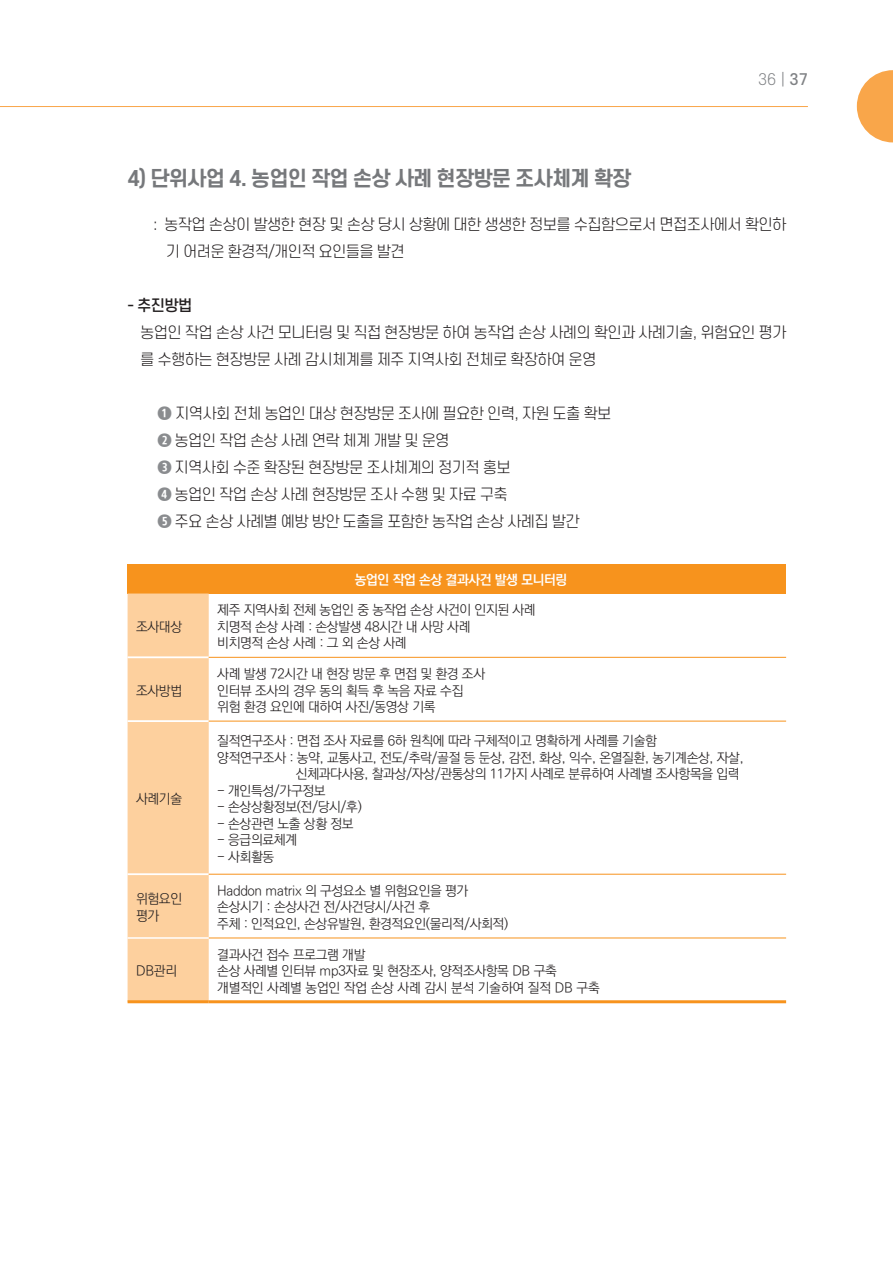
<style>
.page{position:relative;width:893px;height:1263px;background:#fff}
.page>*{position:absolute;margin:0;border:0;box-sizing:border-box;transform-origin:0 0}
.Jeju_가__1{font:700 20.25px "S Core Dream 6";letter-spacing:-.05em;color:#76787b}
.Jeju_본문{font:300 15px/27px "S Core Dream 3";letter-spacing:-.05em;color:#231f20}
.t1{font:300 15px "S Core Dream 3";color:#808285}
.Jeju_본문-2{font:500 15px "S Core Dream 5";color:#231f20}
.Jeju_도표_본문{font:300 13.5px "Ko Pub Dotum";letter-spacing:-.025em;color:#231f20}
.Jeju_도표_본문-2{font:700 13.5px "Ko Pub Dotum";letter-spacing:-.025em;color:#fff}
.s1{font-family:"S Core Dream 5";font-weight:500}
.s2{color:#8a8c8f}
</style>
<div class="page">
<hr style="left:0;top:106px;width:808px;height:1px;background:#f9a64a">
<svg style="left:857px;top:70px;width:36px;height:72px"></svg>
<div style="left:128px;top:564px;width:658px;height:29px;background:#f7931d"></div>
<div style="left:128px;top:593px;width:81px;height:407px;background:#fdd09e"></div>
<hr style="left:128px;top:656px;width:81px;height:2px;background:#fff">
<hr style="left:128px;top:720px;width:81px;height:2px;background:#fff">
<hr style="left:128px;top:873px;width:81px;height:2px;background:#fff">
<hr style="left:209px;top:657px;width:577px;height:1px;background:#f7931d">
<hr style="left:209px;top:721px;width:577px;height:1px;background:#f7931d">
<hr style="left:209px;top:874px;width:577px;height:1px;background:#f7931d">
<hr style="left:209px;top:937px;width:577px;height:1px;background:#f7931d">
<hr style="left:128px;top:1000px;width:81px;height:3px;background:#f7931d">
<hr style="left:209px;top:1000px;width:577px;height:3px;background:#f7931d">
<hr style="left:128px;top:937px;width:81px;height:2px;background:#fff">
<p class="t1" style="left:758px;top:69px;width:51px">36 | <span class="s1">37</span></p>
<p class="Jeju_가__1" style="left:128px;top:164px;width:506px">4) 단위사업 4. 농업인 작업 손상 사례 현장방문 조사체계 확장</p>
<p class="Jeju_본문" style="left:166px;top:210px;width:622px;text-indent:-13px">: 농작업 손상이 발생한 현장 및 손상 당시 상황에 대한 생생한 정보를 수집함으로서 면접조사에서 확인하 기 어려운 환경적/개인적 요인들을 발견</p>
<p class="Jeju_본문-2" style="left:128px;top:294px;width:66px">- 추진방법</p>
<p class="Jeju_본문" style="left:140px;top:318px;width:648px">농업인 작업 손상 사건 모니터링 및 직접 현장방문 하여 농작업 손상 사례의 확인과 사례기술, 위험요인 평가 를 수행하는 현장방문 사례 감시체계를 제주 지역사회 전체로 확장하여 운영</p>
<p class="Jeju_본문" style="left:157px;top:399px;width:456px"><span class="s2">❶</span> 지역사회 전체 농업인 대상 현장방문 조사에 필요한 인력, 자원 도출 확보</p>
<p class="Jeju_본문" style="left:157px;top:426px;width:294px"><span class="s2">❷</span> 농업인 작업 손상 사례 연락 체계 개발 및 운영</p>
<p class="Jeju_본문" style="left:157px;top:453px;width:355px"><span class="s2">❸</span> 지역사회 수준 확장된 현장방문 조사체계의 정기적 홍보</p>
<p class="Jeju_본문" style="left:157px;top:480px;width:352px"><span class="s2">❹</span> 농업인 작업 손상 사례 현장방문 조사 수행 및 자료 구축</p>
<p class="Jeju_본문" style="left:157px;top:507px;width:424px"><span class="s2">❺</span> 주요 손상 사례별 예방 방안 도출을 포함한 농작업 손상 사례집 발간</p>
<p class="Jeju_도표_본문" style="left:136px;top:620px;width:48px">조사대상</p>
<p class="Jeju_도표_본문" style="left:136px;top:684px;width:48px">조사방법</p>
<p class="Jeju_도표_본문" style="left:136px;top:792px;width:48px">사례기술</p>
<p class="Jeju_도표_본문" style="left:136px;top:892px;width:48px">위험요인</p>
<p class="Jeju_도표_본문" style="left:136px;top:909px;width:25px">평가</p>
<p class="Jeju_도표_본문" style="left:136px;top:964px;width:43px">DB관리</p>
<p class="Jeju_도표_본문-2" style="left:355px;top:573px;width:214px">농업인 작업 손상 결과사건 발생 모니터링</p>
<p class="Jeju_도표_본문" style="left:217px;top:603px;width:320px">제주 지역사회 전체 농업인 중 농작업 손상 사건이 인지된 사례</p>
<p class="Jeju_도표_본문" style="left:217px;top:620px;width:255px">치명적 손상 사례 : 손상발생 48시간 내 사망 사례</p>
<p class="Jeju_도표_본문" style="left:217px;top:636px;width:191px">비치명적 손상 사례 : 그 외 손상 사례</p>
<p class="Jeju_도표_본문" style="left:217px;top:667px;width:269px">사례 발생 72시간 내 현장 방문 후 면접 및 환경 조사</p>
<p class="Jeju_도표_본문" style="left:217px;top:684px;width:248px">인터뷰 조사의 경우 동의 획득 후 녹음 자료 수집</p>
<p class="Jeju_도표_본문" style="left:217px;top:700px;width:220px">위험 환경 요인에 대하여 사진/동영상 기록</p>
<p class="Jeju_도표_본문" style="left:217px;top:734px;width:441px">질적연구조사 : 면접 조사 자료를 6하 원칙에 따라 구체적이고 명확하게 사례를 기술함</p>
<p class="Jeju_도표_본문" style="left:217px;top:751px;width:528px">양적연구조사 : 농약, 교통사고, 전도/추락/골절 등 둔상, 감전, 화상, 익수, 온열질환, 농기계손상, 자살,</p>
<p class="Jeju_도표_본문" style="left:296px;top:767px;width:445px">신체과다사용, 찰과상/자상/관통상의 11가지 사례로 분류하여 사례별 조사항목을 입력</p>
<p class="Jeju_도표_본문" style="left:217px;top:784px;width:110px">- 개인특성/가구정보</p>
<p class="Jeju_도표_본문" style="left:217px;top:800px;width:146px">- 손상상황정보(전/당시/후)</p>
<p class="Jeju_도표_본문" style="left:217px;top:817px;width:138px">- 손상관련 노출 상황 정보</p>
<p class="Jeju_도표_본문" style="left:217px;top:833px;width:81px">- 응급의료체계</p>
<p class="Jeju_도표_본문" style="left:217px;top:850px;width:59px">- 사회활동</p>
<p class="Jeju_도표_본문" style="left:217px;top:884px;width:253px">Haddon matrix 의 구성요소 별 위험요인을 평가</p>
<p class="Jeju_도표_본문" style="left:217px;top:901px;width:214px">손상시기 : 손상사건 전/사건당시/사건 후</p>
<p class="Jeju_도표_본문" style="left:217px;top:917px;width:292px">주체 : 인적요인, 손상유발원, 환경적요인(물리적/사회적)</p>
<p class="Jeju_도표_본문" style="left:217px;top:948px;width:150px">결과사건 접수 프로그램 개발</p>
<p class="Jeju_도표_본문" style="left:217px;top:964px;width:341px">손상 사례별 인터뷰 mp3자료 및 현장조사, 양적조사항목 DB 구축</p>
<p class="Jeju_도표_본문" style="left:217px;top:981px;width:384px">개별적인 사례별 농업인 작업 손상 사례 감시 분석 기술하여 질적 DB 구축</p>
</div>
